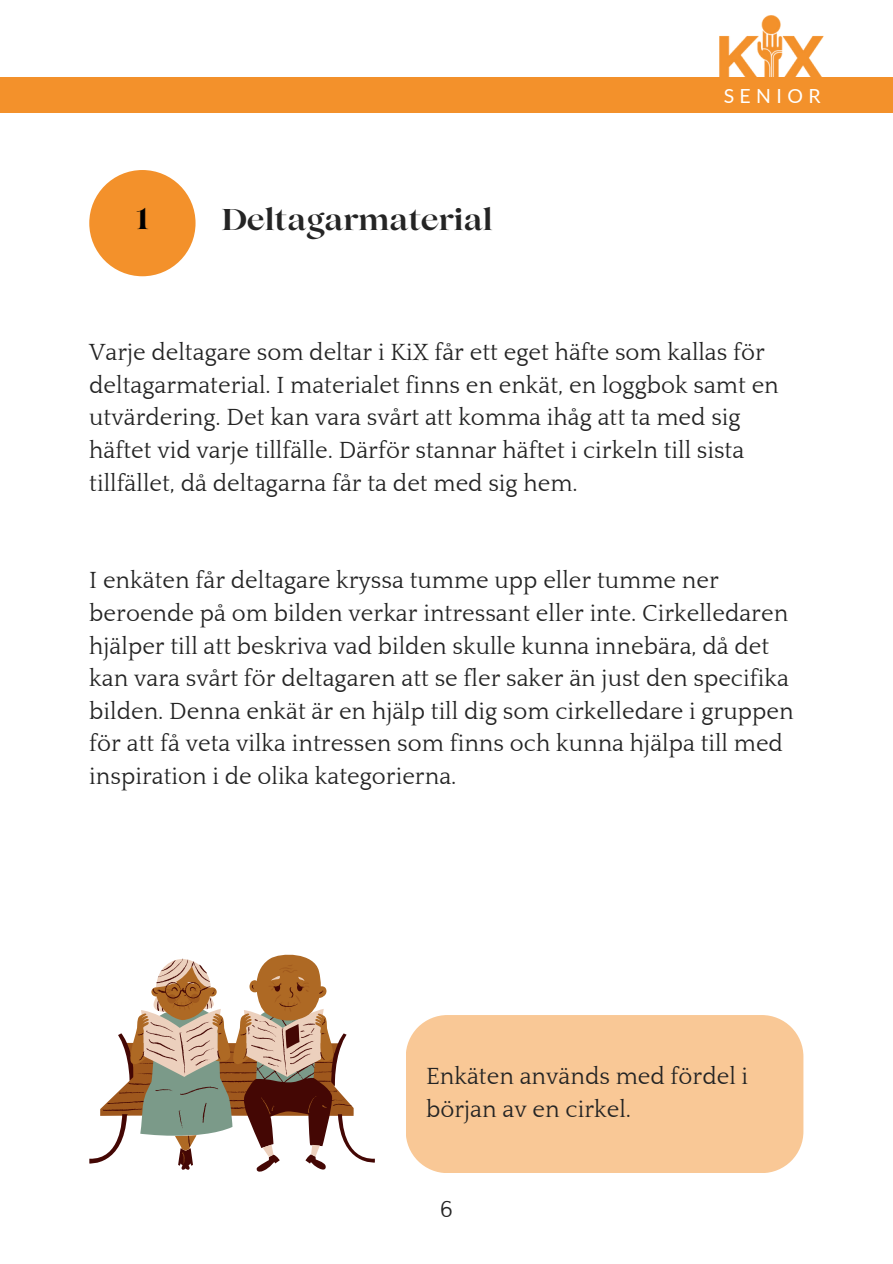
<style>
.page{position:relative;width:893px;height:1264px;background:#fff}
.page>*{position:absolute;margin:0;border:0;box-sizing:border-box;transform-origin:0 0}
.t1{font:700 30px "Lovelace";color:#242424}
.t2{font:700 30px "Lovelace";color:#000}
.t3{font:24px/32.5px "Quattrocento";color:#242424}
.t4{font:19.5px "Lato";letter-spacing:.28em;color:#fff}
</style>
<div class="page">
<div style="left:89px;top:170px;width:106px;height:106px;background:#f3912b;border-radius:50%"></div>
<img style="left:719px;top:16px;width:105px;height:61px">
<div style="left:0;top:77px;width:892px;height:36px;background:#f3912b"></div>
<svg style="left:89px;top:954px;width:286px;height:218px"></svg>
<div style="left:406px;top:1015px;width:397px;height:157px;background:#f9c896"></div>
<p class="t2" style="left:136px;top:208px;width:15px">1</p>
<p class="t1" style="left:221px;top:209px;width:273px">Deltagarmaterial</p>
<p class="t4" style="left:723px;top:84px;width:98px">SENIOR</p>
<p class="t3" style="left:89px;top:337px;width:691px">Varje deltagare som deltar i KiX får ett eget häfte som kallas för deltagarmaterial. I materialet finns en enkät, en loggbok samt en utvärdering. Det kan vara svårt att komma ihåg att ta med sig häftet vid varje tillfälle. Därför stannar häftet i cirkeln till sista tillfället, då deltagarna får ta det med sig hem.</p>
<p class="t3" style="left:89px;top:565px;width:705px">I enkäten får deltagare kryssa tumme upp eller tumme ner beroende på om bilden verkar intressant eller inte. Cirkelledaren hjälper till att beskriva vad bilden skulle kunna innebära, då det kan vara svårt för deltagaren att se fler saker än just den specifika bilden. Denna enkät är en hjälp till dig som cirkelledare i gruppen för att få veta vilka intressen som finns och kunna hjälpa till med inspiration i de olika kategorierna.</p>
<p class="t3" style="left:426px;top:1060px;width:323px">Enkäten används med fördel i början av en cirkel.</p>
<p class="t3" style="left:440px;top:1193px;width:15px">6</p>
</div>
